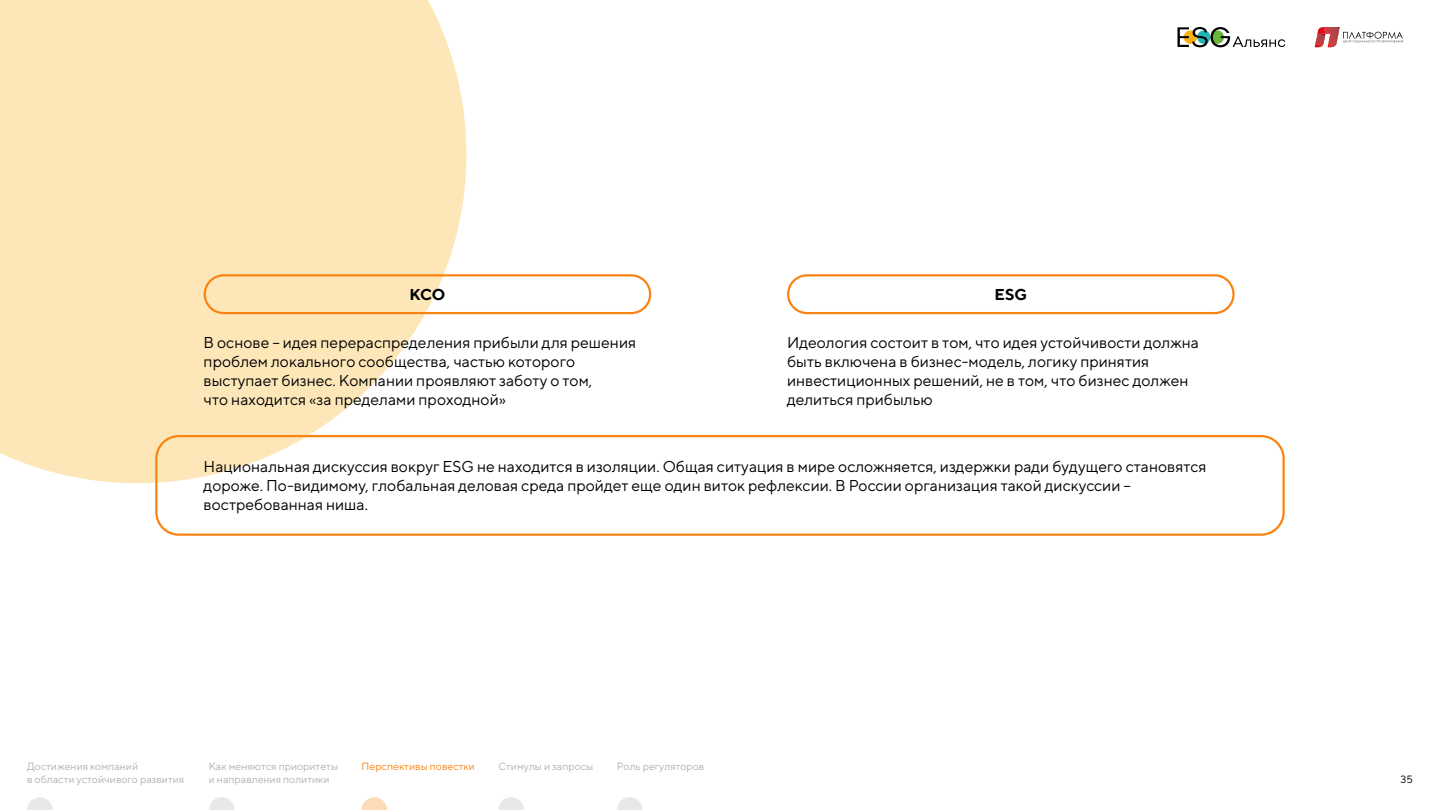
<style>
.page{position:relative;width:1440px;height:810px;background:#fff}
.page>*{position:absolute;margin:0;border:0;box-sizing:border-box;transform-origin:0 0}
.t1{font:15.75px/18.9px "TT Norms";color:#000}
.t2{font:700 15.75px "TT Norms";letter-spacing:-.01em;color:#000}
.t3{font:10.57px/12.7px "TT Norms";color:#b3b2b2}
.t4{font:10.57px "TT Norms";color:#fa8413}
.t5{font:10.57px "TT Norms";color:#000}
</style>
<div class="page">
<svg style="left:0;top:0;width:466px;height:483px;background:#fde9c0"></svg>
<div style="left:787px;top:274px;width:448px;height:40px;border:2px solid #fa8413;border-radius:19px"></div>
<div style="left:204px;top:274px;width:447px;height:40px;border:2px solid #fa8413;border-radius:19px"></div>
<div style="left:155px;top:435px;width:1130px;height:101px;border:2px solid #fa8413;border-radius:23px"></div>
<svg style="left:1178px;top:27px;width:107px;height:20px"></svg>
<svg style="left:1315px;top:27px;width:88px;height:20px"></svg>
<svg style="left:27px;top:797px;width:26px;height:13px"></svg>
<svg style="left:209px;top:797px;width:25px;height:13px"></svg>
<svg style="left:362px;top:797px;width:25px;height:13px"></svg>
<svg style="left:498px;top:797px;width:26px;height:13px"></svg>
<svg style="left:617px;top:797px;width:25px;height:13px"></svg>
<p class="t2" style="left:410px;top:285px;width:37px">КСО</p>
<p class="t1" style="left:204px;top:333px;width:434px">В основе – идея перераспределения прибыли для решения проблем локального сообщества, частью которого выступает бизнес. Компании проявляют заботу о том,<br>что находится «за пределами проходной»</p>
<p class="t2" style="left:995px;top:285px;width:34px">ESG</p>
<p class="t1" style="left:787px;top:333px;width:414px">Идеология состоит в том, что идея устойчивости должна быть включена в бизнес-модель, логику принятия инвестиционных решений, не в том, что бизнес должен делиться прибылью</p>
<p class="t1" style="left:204px;top:457px;width:1004px">Национальная дискуссия вокруг ESG не находится в изоляции. Общая ситуация в мире осложняется, издержки ради будущего становятся дороже. По-видимому, глобальная деловая среда пройдет еще один виток рефлексии. В России организация такой дискуссии – востребованная ниша.</p>
<p class="t3" style="left:27px;top:760px;width:159px">Достижения компаний<br>в области устойчивого развития</p>
<p class="t3" style="left:209px;top:760px;width:131px">Как меняются приоритеты и направления политики</p>
<p class="t4" style="left:362px;top:760px;width:115px">Перспективы повестки</p>
<p class="t3" style="left:498px;top:760px;width:97px">Стимулы и запросы</p>
<p class="t3" style="left:617px;top:760px;width:89px">Роль регуляторов</p>
<p class="t5" style="left:1401px;top:773px;width:14px">35</p>
</div>
